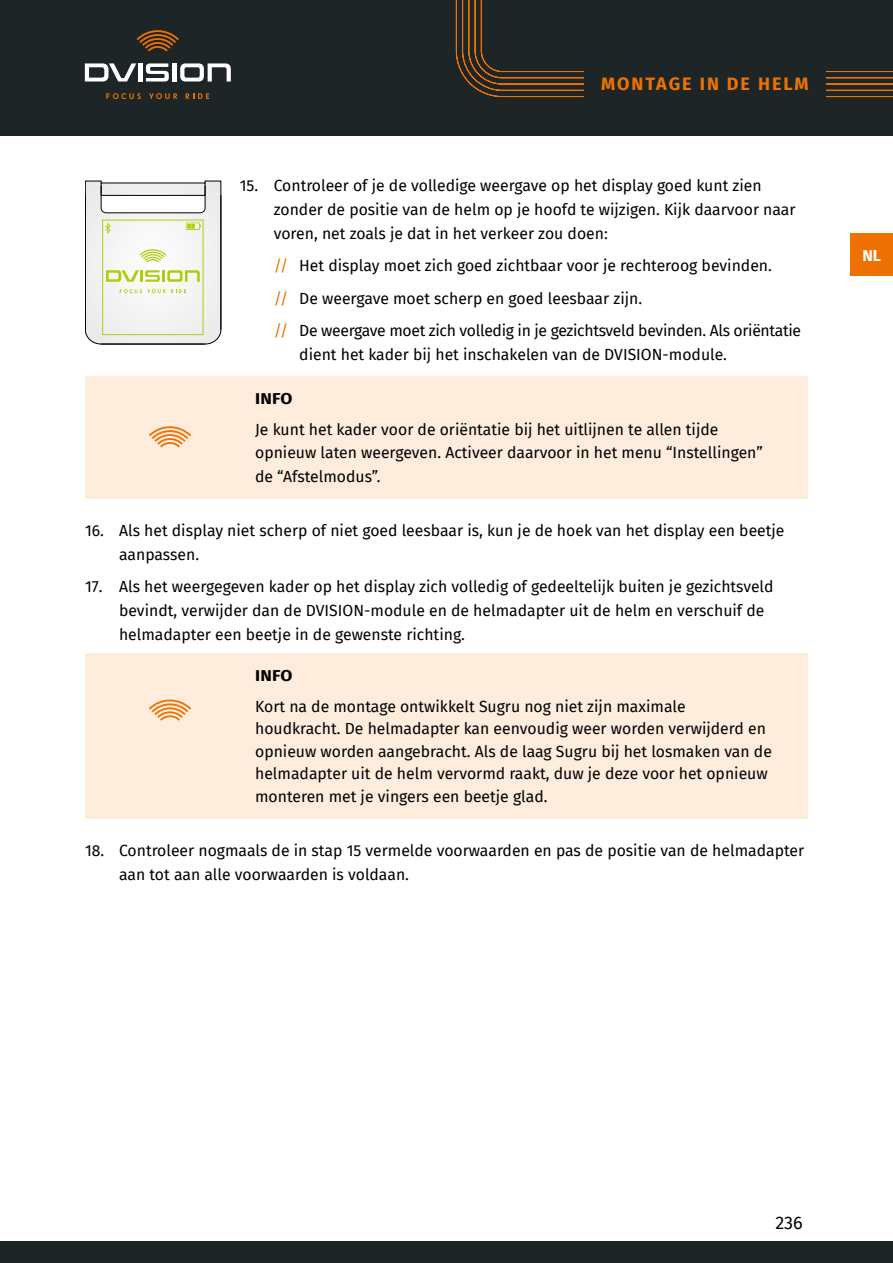
<style>
.page{position:relative;width:893px;height:1263px;background:#fff}
.page>*{position:absolute;margin:0;border:0;box-sizing:border-box;transform-origin:0 0}
.t1{font:700 18px "Fira Sans";letter-spacing:.11em;color:#ee7203}
.t2{font:18px "Fira Sans";color:#000}
.t3{font:15.75px/24px "Fira Sans";color:#000}
.t4{font:700 15.75px "Fira Sans";letter-spacing:.01em;color:#000;scale:1.1 1}
.t5{font:700 15.75px "Fira Sans";color:#fff}
.s1{color:#ee7203}
.s2{font-size:18px}
</style>
<div class="page">
<div style="left:0;top:0;width:893px;height:136px;background:#1e2527"></div>
<svg style="left:85px;top:63px;width:51px;height:18px"></svg>
<hr style="left:138px;top:63px;width:4px;height:18px;background:#fff">
<svg style="left:146px;top:63px;width:23px;height:18px"></svg>
<div style="left:172px;top:63px;width:5px;height:18px;background:#fff"></div>
<svg style="left:180px;top:63px;width:51px;height:18px"></svg>
<svg style="left:137px;top:30px;width:42px;height:21px"></svg>
<svg style="left:106px;top:93px;width:35px;height:6px"></svg>
<svg style="left:149px;top:93px;width:28px;height:6px"></svg>
<svg style="left:186px;top:93px;width:23px;height:6px"></svg>
<svg style="left:456px;top:0;width:437px;height:97px"></svg>
<div style="left:584px;top:56px;width:242px;height:51px;background:#1e2527"></div>
<div style="left:0;top:1242px;width:893px;height:21px;background:#1e2527"></div>
<div style="left:850px;top:233px;width:43px;height:42px;background:#ee7203"></div>
<div style="left:85px;top:377px;width:723px;height:36px;background:#feecdc"></div>
<div style="left:85px;top:400px;width:723px;height:99px;background:#feecdc"></div>
<div style="left:85px;top:653px;width:723px;height:36px;background:#feecdc"></div>
<div style="left:85px;top:676px;width:723px;height:143px;background:#feecdc"></div>
<svg style="left:85px;top:181px;width:136px;height:163px"></svg>
<svg style="left:149px;top:426px;width:42px;height:21px"></svg>
<svg style="left:149px;top:699px;width:42px;height:22px"></svg>
<p class="t1" style="left:601px;top:69px;width:209px">MONTAGE IN DE HELM</p>
<p class="t3" style="left:274px;top:173px;width:523px;text-indent:-34px">15. Controleer of je de volledige weergave op het display goed kunt zien zonder de positie van de helm op je hoofd te wijzigen. Kijk daarvoor naar voren, net zoals je dat in het verkeer zou doen:</p>
<p class="t3" style="left:274px;top:249px;width:529px;line-height:32.5px"><span class="s1">//</span> Het display moet zich goed zichtbaar voor je rechteroog bevinden.<br><span class="s1">//</span> De weergave moet scherp en goed leesbaar zijn.<br><span class="s1">//</span> De weergave moet zich volledig in je gezichtsveld bevinden. Als oriëntatie</p>
<p class="t3" style="left:299px;top:342px;width:429px">dient het kader bij het inschakelen van de DVISION-module.</p>
<p class="t4" style="left:255px;top:386px;width:35px">INFO</p>
<p class="t3" style="left:255px;top:418px;width:509px;line-height:22.5px">Je kunt het kader voor de oriëntatie bij het uitlijnen te allen tijde opnieuw laten weergeven. Activeer daarvoor in het menu “Instellingen”</p>
<p class="t3" style="left:255px;top:464px;width:127px">de “Afstelmodus”.</p>
<p class="t3" style="left:119px;top:518px;width:667px;text-indent:-34px">16. Als het display niet scherp of niet goed leesbaar is, kun je de hoek van het display een beetje aanpassen.</p>
<p class="t3" style="left:119px;top:574px;width:656px;text-indent:-34px">17. Als het weergegeven kader op het display zich volledig of gedeeltelijk buiten je gezichtsveld bevindt, verwijder dan de DVISION-module en de helmadapter uit de helm en verschuif de helmadapter een beetje in de gewenste richting.</p>
<p class="t4" style="left:255px;top:662px;width:35px">INFO</p>
<p class="t3" style="left:255px;top:695px;width:518px;line-height:22.5px">Kort na de montage ontwikkelt Sugru nog niet zijn maximale houdkracht. De helmadapter kan eenvoudig weer worden verwijderd en opnieuw worden aangebracht. Als de laag Sugru bij het losmaken van de helmadapter uit de helm vervormd raakt, duw je deze voor het opnieuw monteren met je vingers een beetje glad.</p>
<p class="t3" style="left:119px;top:838px;width:687px;text-indent:-34px">18. Controleer nogmaals de in stap 15 vermelde voorwaarden en pas de positie van de helmadapter aan tot aan alle voorwaarden is voldaan.</p>
<p class="t5" style="left:862px;top:243px;width:24px">N L<span class="s2">L</span></p>
<p class="t2" style="left:775px;top:1209px;width:29px">236</p>
</div>
